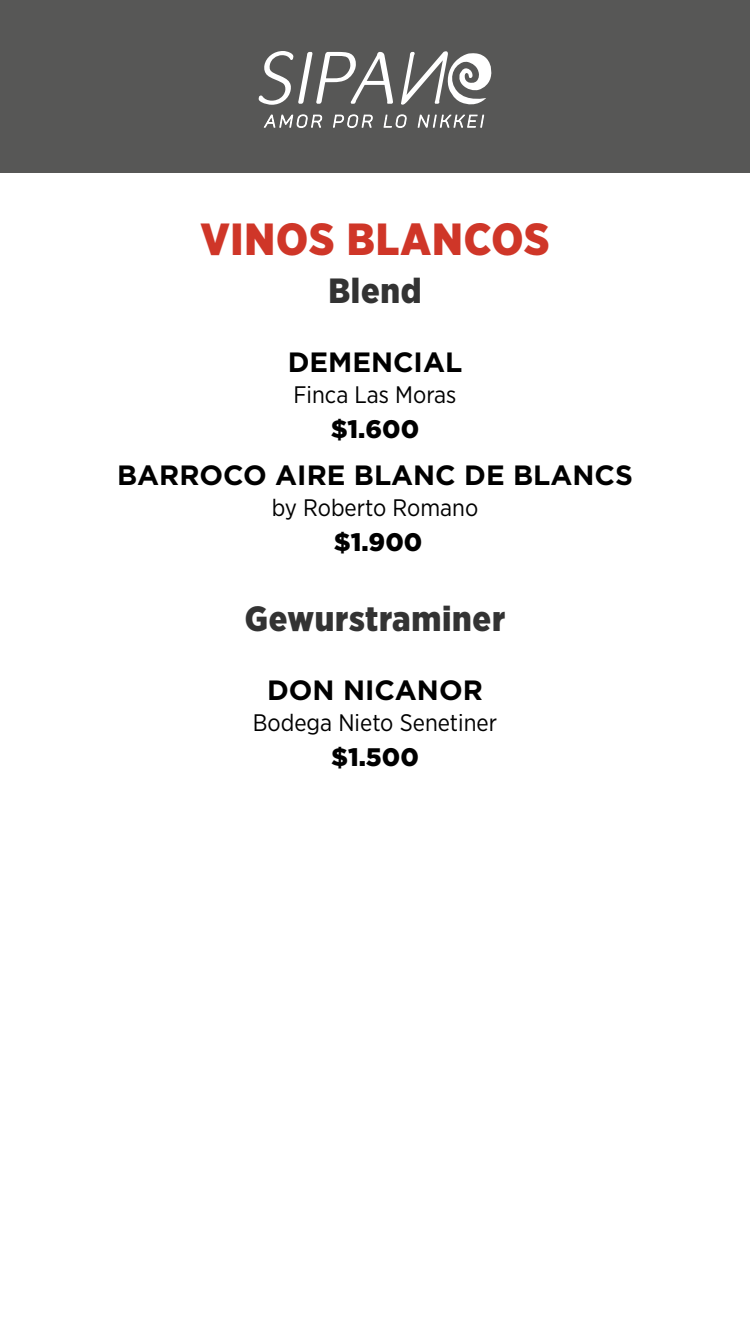
<style>
.page{position:relative;width:750px;height:1334px;background:#fff}
.page>*{position:absolute;margin:0;border:0;box-sizing:border-box;transform-origin:0 0}
.t1{font:900 45px "Gotham Narrow";letter-spacing:.02em;color:#cf3628}
.t2{font:900 35px "Gotham Narrow";letter-spacing:.02em;color:#333}
.t3{font:700 27.9px "Gotham";color:#000}
.t4{font:900 25.3px "Gotham";color:#000}
.t5{font:23.9px "Gotham Narrow";color:#000}
</style>
<div class="page">
<div style="left:0;top:0;width:750px;height:172px;background:#575756"></div>
<svg style="left:258px;top:51px;width:234px;height:77px"></svg>
<h1 class="t1" style="left:200px;top:209px;width:351px">VINOS BLANCOS</h1>
<h2 class="t2" style="left:328px;top:268px;width:95px">Blend</h2>
<p class="t3" style="left:288px;top:343px;width:176px">DEMENCIAL</p>
<p class="t5" style="left:293px;top:380px;width:165px">Finca Las Moras</p>
<p class="t4" style="left:331px;top:412px;width:90px">$1.600</p>
<p class="t3" style="left:117px;top:457px;width:517px">BARROCO AIRE BLANC DE BLANCS</p>
<p class="t5" style="left:272px;top:493px;width:208px">by Roberto Romano</p>
<p class="t4" style="left:334px;top:525px;width:90px">$1.900</p>
<h2 class="t2" style="left:245px;top:596px;width:262px">Gewurstraminer</h2>
<p class="t3" style="left:267px;top:671px;width:217px">DON NICANOR</p>
<p class="t5" style="left:253px;top:708px;width:246px">Bodega Nieto Senetiner</p>
<p class="t4" style="left:331px;top:740px;width:89px">$1.500</p>
</div>
